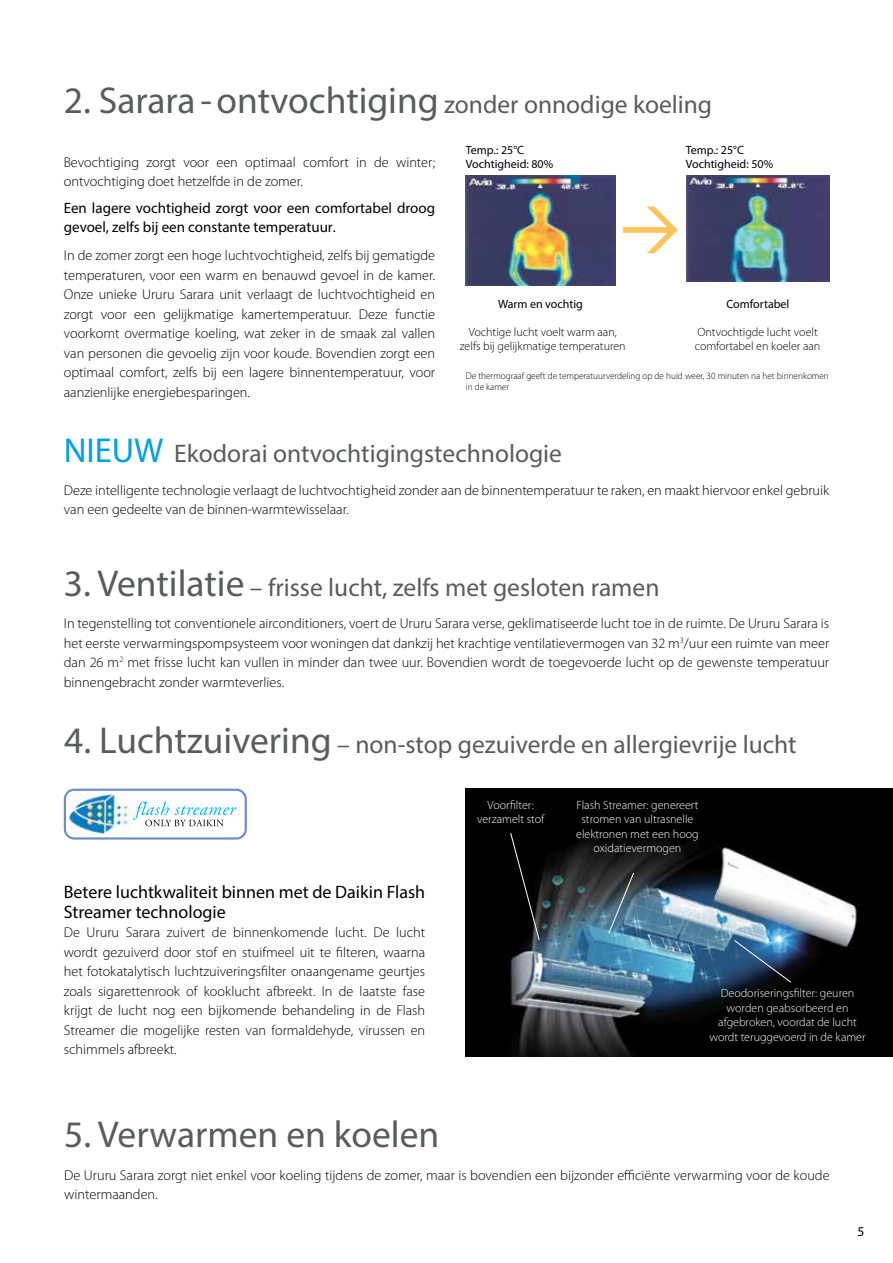
<style>
.page{position:relative;width:893px;height:1263px;background:#fff}
.page>*{position:absolute;margin:0;border:0;box-sizing:border-box;transform-origin:0 0}
.t1{font:37.5px "Myriad Pro";color:#5a5b5d}
.t2{font:25.5px "Myriad Pro";color:#5a5b5d}
.t3{font:18px/19.5px "Myriad Pro";color:#000}
.t4{font:15px/19.5px "Myriad Pro";color:#000}
.t5{font:300 14.25px/19.5px "Myriad Pro";color:#000}
.t6{font:13.5px "Myriad Pro";color:#000}
.t7{font:300 12px/14.4px "Myriad Pro";color:#fff;text-align:center}
.t8{font:300 12px/14.4px "Myriad Pro";color:#000;text-align:center}
.t9{font:12px/14.4px "Myriad Pro";color:#000}
.t10{font:300 9.6px/11.4px "Myriad Pro";color:#000;scale:.96 1}
.s1{font-size:25.5px}
.s2{font-size:14.25px}
.s3{font-size:34.65px;color:#00a1e4}
.s4{font-size:37.5px}
</style>
<div class="page">
<img style="left:687px;top:176px;width:142px;height:105px">
<img style="left:466px;top:176px;width:149px;height:110px">
<svg style="left:623px;top:207px;width:55px;height:46px"></svg>
<div style="left:64px;top:789px;width:183px;height:50px;border:2px solid #6c8cc7;border-radius:9px"></div>
<svg style="left:133px;top:801px;width:103px;height:25px"></svg>
<img style="left:69px;top:794px;width:60px;height:39px">
<div style="left:466px;top:788px;width:427px;height:268px;background:#000"></div>
<img style="left:510px;top:839px;width:347px;height:217px">
<svg style="left:510px;top:833px;width:30px;height:108px"></svg>
<svg style="left:608px;top:872px;width:27px;height:62px;background:#4b6474"></svg>
<svg style="left:733px;top:939px;width:59px;height:44px;background:#2f5477"></svg>
<h1 class="t1" style="left:64px;top:77px;width:650px">2. Sarara -ontvochtiging <span class="s1">zonder onnodige koeling</span></h1>
<p class="t5" style="left:64px;top:152px;width:373px">Bevochtiging zorgt voor een optimaal comfort in de winter; ontvochtiging doet hetzelfde in de zomer.</p>
<p class="t4" style="left:64px;top:198px;width:373px">Een lagere vochtigheid zorgt voor een comfortabel droog gevoel, zelfs bij een constante temperatuur<span class="s2">.</span></p>
<p class="t5" style="left:64px;top:246px;width:373px;text-align:justify">In de zomer zorgt een hoge luchtvochtigheid, zelfs bij gematigde temperaturen, voor een warm en benauwd gevoel in de kamer.<br>Onze unieke Ururu Sarara unit verlaagt de luchtvochtigheid en zorgt voor een gelijkmatige kamertemperatuur. Deze functie voorkomt overmatige koeling, wat zeker in de smaak zal vallen van personen die gevoelig zijn voor koude. Bovendien zorgt een optimaal comfort, zelfs bij een lagere binnentemperatuur, voor aanzienlijke energiebesparingen.</p>
<p class="t9" style="left:466px;top:142px;width:89px">Temp.: 25°C<br>Vochtigheid: 80%</p>
<p class="t9" style="left:686px;top:142px;width:89px">Temp.: 25°C<br>Vochtigheid: 50%</p>
<p class="t9" style="left:498px;top:296px;width:86px">Warm en vochtig</p>
<p class="t9" style="left:726px;top:296px;width:64px">Comfortabel</p>
<p class="t8" style="left:460px;top:325px;width:167px">Vochtige lucht voelt warm aan, zelfs bij gelijkmatige temperaturen</p>
<p class="t8" style="left:695px;top:325px;width:127px;text-align:left">Ontvochtigde lucht voelt comfortabel en koeler aan</p>
<p class="t10" style="left:466px;top:370px;width:380px">De thermograaf geeft de temperatuurverdeling op de huid weer, 30 minuten na het binnenkomen in de kamer</p>
<h2 class="t2" style="left:64px;top:438px;width:500px"><span class="s3">NIEUW</span> Ekodorai ontvochtigingstechnologie</h2>
<p class="t5" style="left:64px;top:480px;width:767px">Deze intelligente technologie verlaagt de luchtvochtigheid zonder aan de binnentemperatuur te raken, en maakt hiervoor enkel gebruik van een gedeelte van de binnen-warmtewisselaar.</p>
<h2 class="t2" style="left:64px;top:572px;width:597px"><span class="s4">3. Ventilatie</span> – frisse lucht, zelfs met gesloten ramen</h2>
<p class="t5" style="left:64px;top:614px;width:767px;text-align:justify">In tegenstelling tot conventionele airconditioners, voert de Ururu Sarara verse, geklimatiseerde lucht toe in de ruimte. De Ururu Sarara is het eerste verwarmingspompsysteem voor woningen dat dankzij het krachtige ventilatievermogen van 32 m<sup>3</sup>/uur een ruimte van meer dan 26 m<sup>2</sup> met frisse lucht kan vullen in minder dan twee uur. Bovendien wordt de toegevoerde lucht op de gewenste temperatuur binnengebracht zonder warmteverlies.</p>
<h2 class="t2" style="left:64px;top:728px;width:734px"><span class="s4">4. Luchtzuivering</span> – non-stop gezuiverde en allergievrije lucht</h2>
<p class="t3" style="left:64px;top:882px;width:363px">Betere luchtkwaliteit binnen met de Daikin Flash<br>Streamer technologie</p>
<p class="t5" style="left:64px;top:923px;width:363px;text-align:justify">De Ururu Sarara zuivert de binnenkomende lucht. De lucht wordt gezuiverd door stof en stuifmeel uit te filteren, waarna het fotokatalytisch luchtzuiveringsfilter onaangename geurtjes zoals sigarettenrook of kooklucht afbreekt. In de laatste fase krijgt de lucht nog een bijkomende behandeling in de Flash Streamer die mogelijke resten van formaldehyde, virussen en schimmels afbreekt.</p>
<p class="t7" style="left:477px;top:798px;width:69px">Voorfilter: verzamelt stof</p>
<p class="t7" style="left:576px;top:798px;width:124px">Flash Streamer: genereert stromen van ultrasnelle elektronen met een hoog oxidatievermogen</p>
<p class="t7" style="left:709px;top:986px;width:158px">Deodoriseringsfilter: geuren worden geabsorbeerd en afgebroken, voordat de lucht wordt teruggevoerd in de kamer</p>
<h1 class="t1" style="left:64px;top:1112px;width:376px">5. Verwarmen en koelen</h1>
<p class="t5" style="left:64px;top:1165px;width:767px">De Ururu Sarara zorgt niet enkel voor koeling tijdens de zomer, maar is bovendien een bijzonder efficiënte verwarming voor de koude wintermaanden.</p>
<p class="t6" style="left:857px;top:1223px;width:8px">5</p>
</div>
